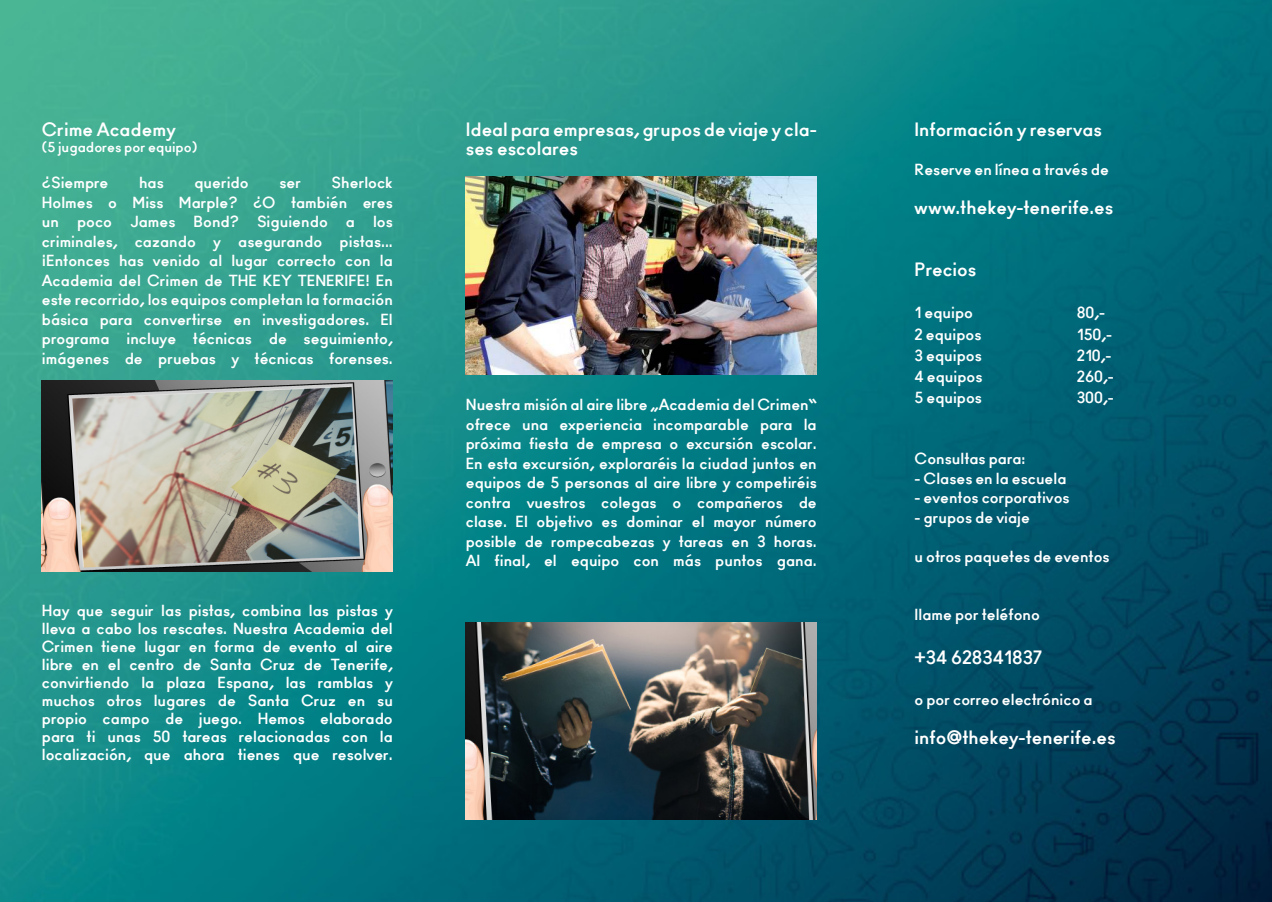
<style>
.page{position:relative;width:1272px;height:902px;background:#fff}
.page>*{position:absolute;margin:0;border:0;box-sizing:border-box;transform-origin:0 0}
.t1{font:700 18px/19.5px "Ano";color:#fff}
.t2{font:700 15px/19.5px "Ano";color:#fff;text-align:justify}
.t3{font:700 13.5px "Ano";color:#fff}
</style>
<div class="page">
<img style="left:0;top:0;width:1271px;height:901px">
<img style="left:466px;top:176px;width:350px;height:198px">
<img style="left:466px;top:622px;width:350px;height:197px">
<img style="left:42px;top:381px;width:351px;height:190px">
<p class="t1" style="left:42px;top:121px;width:135px">Crime Academy</p>
<p class="t3" style="left:42px;top:141px;width:157px">(5 jugadores por equipo)</p>
<p class="t2" style="left:42px;top:174px;width:68px">¿Siempre</p>
<p class="t2" style="left:139px;top:174px;width:26px">has</p>
<p class="t2" style="left:194px;top:174px;width:56px">querido</p>
<p class="t2" style="left:279px;top:174px;width:23px">ser</p>
<p class="t2" style="left:42px;top:174px;width:352px;text-indent:290px">Sherlock Holmes o Miss Marple? ¿O también eres un poco James Bond? Siguiendo a los criminales, cazando y asegurando pistas... ¡Entonces has venido al lugar correcto con la Academia del Crimen de THE KEY TENERIFE! En este recorrido, los equipos completan la formación básica para convertirse en investigadores. El programa incluye técnicas de seguimiento, imágenes de pruebas y técnicas forenses.</p>
<p class="t2" style="left:42px;top:603px;width:352px;line-height:18px">Hay que seguir las pistas, combina las pistas y lleva a cabo los rescates. Nuestra Academia del Crimen tiene lugar en forma de evento al aire libre en el centro de Santa Cruz de Tenerife, convirtiendo la plaza Espana, las ramblas y muchos otros lugares de Santa Cruz en su propio campo de juego. Hemos elaborado para ti unas 50 tareas relacionadas con la localización, que ahora tienes que resolver.</p>
<p class="t1" style="left:466px;top:121px;width:352px">Ideal para empresas, grupos de viaje y cla&shy;ses escolares</p>
<p class="t2" style="left:466px;top:396px;width:352px">Nuestra misión al aire libre „Academia del Crimen“ ofrece una experiencia incomparable para la próxima fiesta de empresa o excursión escolar.<br>En esta excursión, exploraréis la ciudad juntos en equipos de 5 personas al aire libre y competiréis contra vuestros colegas o compañeros de clase. El objetivo es dominar el mayor número posible de rompecabezas y tareas en 3 horas.<br>Al final, el equipo con más puntos gana.</p>
<p class="t1" style="left:914px;top:121px;width:189px">Información y reservas</p>
<p class="t2" style="left:914px;top:161px;width:196px">Reserve en línea a través de</p>
<p class="t1" style="left:914px;top:200px;width:200px">www.thekey-tenerife.es</p>
<p class="t1" style="left:914px;top:262px;width:63px">Precios</p>
<p class="t2" style="left:914px;top:305px;width:60px">1 equipo</p>
<p class="t2" style="left:1076px;top:305px;width:30px">80,-</p>
<p class="t2" style="left:914px;top:326px;width:68px">2 equipos</p>
<p class="t2" style="left:1076px;top:326px;width:37px">150,-</p>
<p class="t2" style="left:914px;top:347px;width:69px">3 equipos</p>
<p class="t2" style="left:1076px;top:347px;width:36px">210,-</p>
<p class="t2" style="left:914px;top:368px;width:69px">4 equipos</p>
<p class="t2" style="left:1076px;top:368px;width:38px">260,-</p>
<p class="t2" style="left:914px;top:389px;width:69px">5 equipos</p>
<p class="t2" style="left:1076px;top:389px;width:38px">300,-</p>
<p class="t2" style="left:914px;top:450px;width:112px">Consultas para:</p>
<p class="t2" style="left:914px;top:470px;width:153px">- Clases en la escuela</p>
<p class="t2" style="left:914px;top:489px;width:156px">- eventos corporativos</p>
<p class="t2" style="left:914px;top:509px;width:117px">- grupos de viaje</p>
<p class="t2" style="left:914px;top:548px;width:196px">u otros paquetes de eventos</p>
<p class="t2" style="left:914px;top:606px;width:127px">llame por teléfono</p>
<p class="t1" style="left:914px;top:649px;width:129px">+34 628341837</p>
<p class="t2" style="left:914px;top:691px;width:179px">o por correo electrónico a</p>
<p class="t1" style="left:914px;top:729px;width:202px">info@thekey-tenerife.es</p>
</div>
